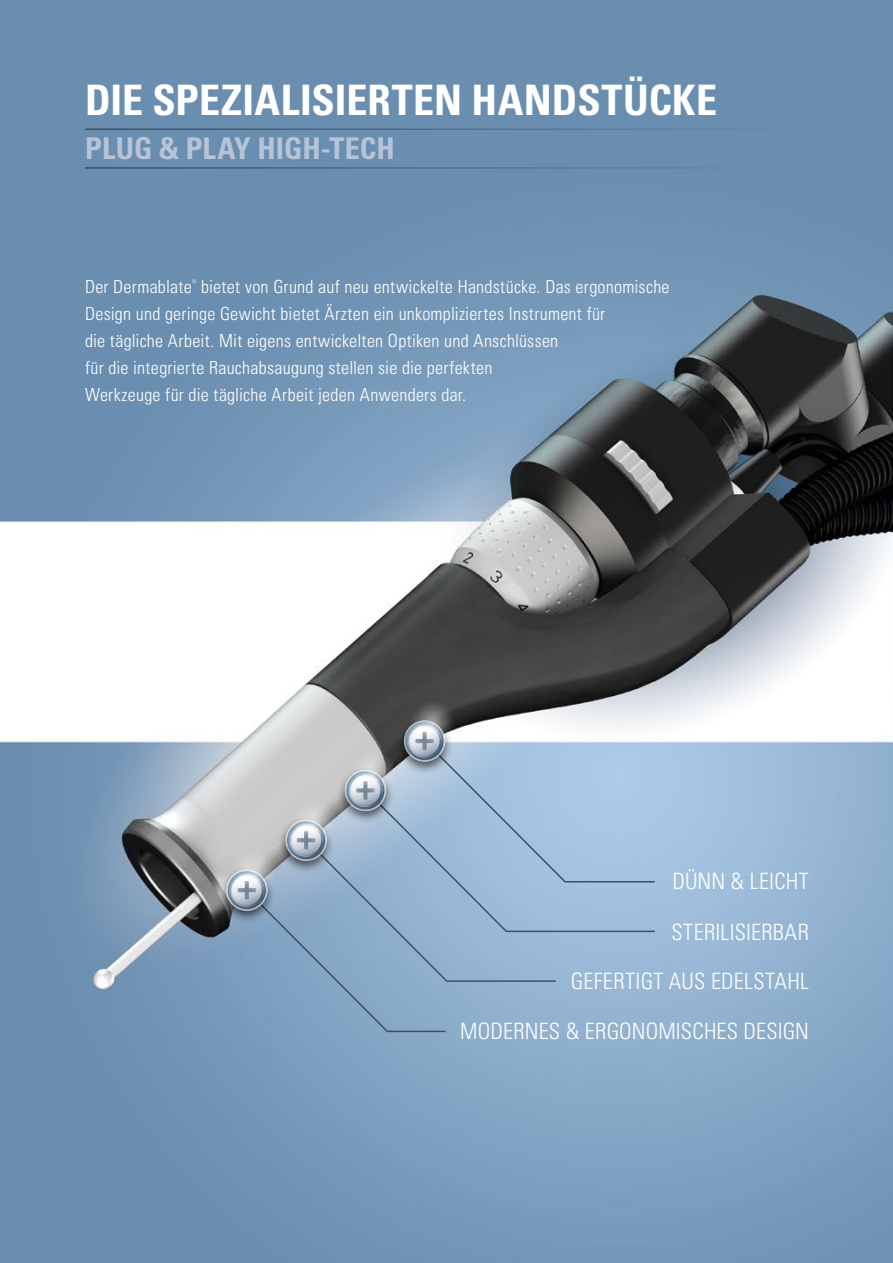
<style>
.page{position:relative;width:893px;height:1263px;background:#fff}
.page>*{position:absolute;margin:0;border:0;box-sizing:border-box;transform-origin:0 0}
.t1{font:700 condensed 42px "Univers LT Pro";letter-spacing:.005em;color:#fff}
.t2{font:700 condensed 30px "Univers LT Pro";color:#b7c3d6}
.t3{font:300 condensed 22.5px/49.2px "Univers LT Pro";letter-spacing:.01em;color:#fff;text-align:right}
.t4{font:300 condensed 18px/27px "Univers LT Pro";letter-spacing:.015em;color:#fff}
</style>
<div class="page">
<img style="left:0;top:0;width:893px;height:1263px">
<hr style="left:85px;top:167px;width:704px;height:2px;background:#3c5063">
<hr style="left:85px;top:128px;width:717px;height:2px;background:#3c5063">
<svg style="left:407px;top:697px;width:51px;height:52px"></svg>
<div style="left:217px;top:865px;width:59px;height:59px;background:#000;opacity:.66"></div>
<svg style="left:226px;top:720px;width:430px;height:313px;background:#9fb8cf"></svg>
<div style="left:228px;top:871px;width:38px;height:38px;border:1px solid #496178;border-radius:50%"></div>
<svg style="left:229px;top:873px;width:35px;height:35px"></svg>
<svg style="left:229px;top:847px;width:51px;height:51px;background:#bbc1c8"></svg>
<h1 class="t1" style="left:85px;top:75px;width:634px">DIE SPEZIALISIERTEN HANDSTÜCKE</h1>
<h2 class="t2" style="left:85px;top:130px;width:311px">PLUG &amp; PLAY HIGH-TECH</h2>
<p class="t4" style="left:85px;top:273px;width:586px">Der Dermablate<sup>®</sup> bietet von Grund auf neu entwickelte Handstücke. Das ergonomische Design und geringe Gewicht bietet Ärzten ein unkompliziertes Instrument für<br>die tägliche Arbeit. Mit eigens entwickelten Optiken und Anschlüssen<br>für die integrierte Rauchabsaugung stellen sie die perfekten<br>Werkzeuge für die tägliche Arbeit jeden Anwenders dar.</p>
<p class="t3" style="left:672px;top:856px;width:138px">DÜNN &amp; LEICHT</p>
<p class="t3" style="left:571px;top:906px;width:240px">STERILISIERBAR<br>GEFERTIGT AUS EDELSTAHL</p>
<p class="t3" style="left:460px;top:1006px;width:350px">MODERNES &amp; ERGONOMISCHES DESIGN</p>
</div>
